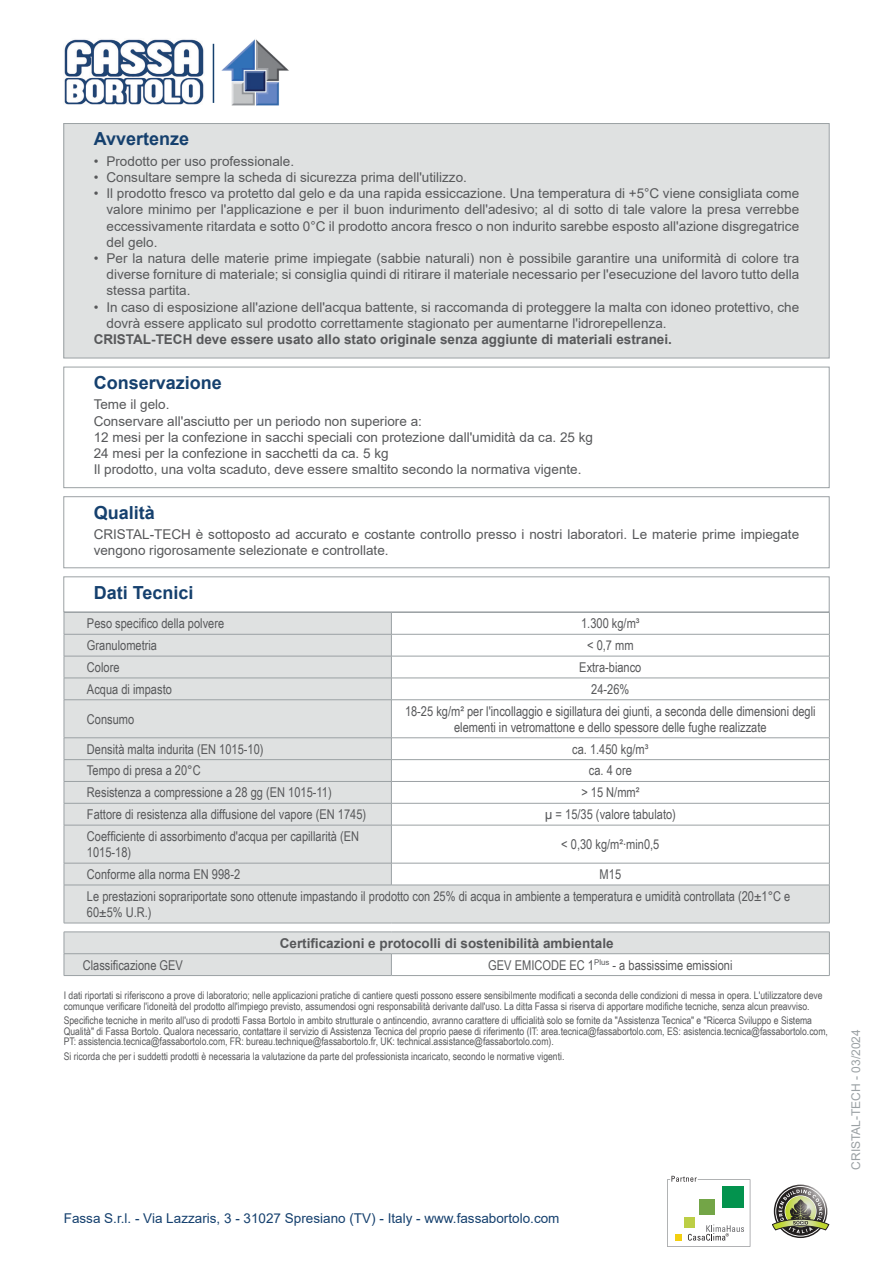
<style>
.page{position:relative;width:893px;height:1263px;background:#fff}
.page>*{position:absolute;margin:0;border:0;box-sizing:border-box;transform-origin:0 0}
.Titolo{font:700 18px "Arial";color:#15406e}
.Qualita{font:13.5px/16.2px "Arial";color:#57585a;text-align:justify}
.normale_sx{font:13.5px/16.2px "Arial Narrow";color:#57585a}
.normale_centrato{font:13.5px/16.2px "Arial Narrow";color:#57585a;text-align:center}
.Conservazione{font:13.5px "Arial";color:#57585a}
.Note{font:700 13.5px "Arial";color:#57585a}
.t1{font:13.5px "Arial";color:#15406e}
.grassetto_centrato{font:700 13.5px "Arial";color:#57585a}
.t2{font:12px "Arial";color:#9ba1a4}
.Disclaimer{font:10.5px/10.5px "Arial Narrow";color:#57585a}
</style>
<div class="page">
<div style="left:64px;top:124px;width:765px;height:234px;background:#dfe1e1"></div>
<div style="left:64px;top:123px;width:765px;height:235px;border:1px solid #9ba1a4"></div>
<div style="left:64px;top:367px;width:765px;height:121px;border:1px solid #9ba1a4"></div>
<div style="left:64px;top:496px;width:765px;height:72px;border:1px solid #9ba1a4"></div>
<div style="left:64px;top:577px;width:765px;height:35px;border:1px solid #9ba1a4"></div>
<svg style="left:65px;top:613px;width:764px;height:310px;fill:#dfe1e1"></svg>
<hr style="left:64px;top:612px;width:327px;height:1px;background:#9ba1a4">
<hr style="left:391px;top:612px;width:439px;height:1px;background:#9ba1a4">
<hr style="left:64px;top:634px;width:327px;height:1px;background:#9ba1a4">
<hr style="left:391px;top:634px;width:439px;height:1px;background:#9ba1a4">
<hr style="left:64px;top:656px;width:327px;height:1px;background:#9ba1a4">
<hr style="left:391px;top:656px;width:439px;height:1px;background:#9ba1a4">
<hr style="left:64px;top:678px;width:327px;height:1px;background:#9ba1a4">
<svg style="left:64px;top:613px;width:1px;height:86px"></svg>
<hr style="left:391px;top:678px;width:439px;height:1px;background:#9ba1a4">
<svg style="left:391px;top:613px;width:1px;height:86px"></svg>
<svg style="left:829px;top:613px;width:1px;height:86px"></svg>
<hr style="left:64px;top:699px;width:327px;height:1px;background:#9ba1a4">
<hr style="left:64px;top:700px;width:1px;height:38px;background:#9ba1a4">
<hr style="left:391px;top:699px;width:439px;height:1px;background:#9ba1a4">
<hr style="left:391px;top:700px;width:1px;height:38px;background:#9ba1a4">
<hr style="left:829px;top:700px;width:1px;height:38px;background:#9ba1a4">
<hr style="left:64px;top:737px;width:327px;height:1px;background:#9ba1a4">
<hr style="left:391px;top:737px;width:439px;height:1px;background:#9ba1a4">
<hr style="left:64px;top:759px;width:327px;height:1px;background:#9ba1a4">
<hr style="left:391px;top:759px;width:439px;height:1px;background:#9ba1a4">
<hr style="left:64px;top:781px;width:327px;height:1px;background:#9ba1a4">
<hr style="left:391px;top:781px;width:439px;height:1px;background:#9ba1a4">
<hr style="left:64px;top:803px;width:327px;height:1px;background:#9ba1a4">
<svg style="left:64px;top:738px;width:1px;height:87px"></svg>
<hr style="left:391px;top:803px;width:439px;height:1px;background:#9ba1a4">
<svg style="left:391px;top:738px;width:1px;height:87px"></svg>
<svg style="left:829px;top:738px;width:1px;height:87px"></svg>
<hr style="left:64px;top:825px;width:327px;height:1px;background:#9ba1a4">
<hr style="left:64px;top:825px;width:1px;height:38px;background:#9ba1a4">
<hr style="left:391px;top:825px;width:439px;height:1px;background:#9ba1a4">
<hr style="left:391px;top:825px;width:1px;height:38px;background:#9ba1a4">
<hr style="left:829px;top:825px;width:1px;height:38px;background:#9ba1a4">
<hr style="left:64px;top:863px;width:327px;height:1px;background:#9ba1a4">
<svg style="left:64px;top:863px;width:1px;height:22px"></svg>
<hr style="left:391px;top:863px;width:439px;height:1px;background:#9ba1a4">
<svg style="left:391px;top:863px;width:1px;height:22px"></svg>
<svg style="left:829px;top:863px;width:1px;height:22px"></svg>
<hr style="left:64px;top:885px;width:327px;height:1px;background:#9ba1a4">
<hr style="left:64px;top:885px;width:1px;height:38px;background:#9ba1a4">
<hr style="left:391px;top:885px;width:439px;height:1px;background:#9ba1a4">
<hr style="left:829px;top:885px;width:1px;height:38px;background:#9ba1a4">
<hr style="left:64px;top:923px;width:327px;height:1px;background:#9ba1a4">
<hr style="left:391px;top:923px;width:439px;height:1px;background:#9ba1a4">
<hr style="left:64px;top:975px;width:327px;height:1px;background:#9ba1a4">
<svg style="left:64px;top:932px;width:766px;height:43px"></svg>
<hr style="left:391px;top:975px;width:439px;height:1px;background:#9ba1a4">
<svg style="left:667px;top:1176px;width:83px;height:71px"></svg>
<svg style="left:772px;top:1186px;width:57px;height:50px"></svg>
<img style="left:64px;top:39px;width:140px;height:66px">
<hr style="left:213px;top:44px;width:1px;height:59px;background:#15406e">
<img style="left:221px;top:39px;width:68px;height:67px">
<p class="Titolo" style="left:94px;top:126px;width:97px">Avvertenze</p>
<p class="Qualita" style="left:94px;top:153px;width:202px">• Prodotto per uso professionale.</p>
<p class="Qualita" style="left:94px;top:169px;width:375px">• Consultare sempre la scheda di sicurezza prima dell'utilizzo.</p>
<p class="Qualita" style="left:106px;top:185px;width:694px;text-indent:-13px">• Il prodotto fresco va protetto dal gelo e da una rapida essiccazione. Una temperatura di +5°C viene consigliata come valore minimo per l'applicazione e per il buon indurimento dell'adesivo; al di sotto di tale valore la presa verrebbe eccessivamente ritardata e sotto 0°C il prodotto ancora fresco o non indurito sarebbe esposto all'azione disgregatrice del gelo.</p>
<p class="Qualita" style="left:106px;top:250px;width:694px;text-indent:-13px">• Per la natura delle materie prime impiegate (sabbie naturali) non è possibile garantire una uniformità di colore tra diverse forniture di materiale; si consiglia quindi di ritirare il materiale necessario per l'esecuzione del lavoro tutto della stessa partita.</p>
<p class="Qualita" style="left:106px;top:299px;width:694px;text-indent:-13px">• In caso di esposizione all'azione dell'acqua battente, si raccomanda di proteggere la malta con idoneo protettivo, che dovrà essere applicato sul prodotto correttamente stagionato per aumentarne l'idrorepellenza.</p>
<p class="Note" style="left:94px;top:330px;width:580px">CRISTAL-TECH deve essere usato allo stato originale senza aggiunte di materiali estranei.</p>
<p class="Titolo" style="left:94px;top:370px;width:130px">Conservazione</p>
<p class="Conservazione" style="left:94px;top:395px;width:77px">Teme il gelo.</p>
<p class="Conservazione" style="left:94px;top:411px;width:330px">Conservare all'asciutto per un periodo non superiore a:</p>
<p class="Conservazione" style="left:94px;top:428px;width:501px">12 mesi per la confezione in sacchi speciali con protezione dall'umidità da ca. 25 kg</p>
<p class="Conservazione" style="left:94px;top:444px;width:296px">24 mesi per la confezione in sacchetti da ca. 5 kg</p>
<p class="Conservazione" style="left:94px;top:460px;width:489px">Il prodotto, una volta scaduto, deve essere smaltito secondo la normativa vigente.</p>
<p class="Titolo" style="left:94px;top:499px;width:63px">Qualità</p>
<p class="Qualita" style="left:94px;top:526px;width:707px">CRISTAL-TECH è sottoposto ad accurato e costante controllo presso i nostri laboratori. Le materie prime impiegate vengono rigorosamente selezionate e controllate.</p>
<p class="Titolo" style="left:94px;top:580px;width:101px">Dati Tecnici</p>
<p class="normale_sx" style="left:87px;top:615px;width:139px">Peso specifico della polvere</p>
<p class="normale_centrato" style="left:581px;top:615px;width:60px">1.300 kg/m³</p>
<p class="normale_sx" style="left:87px;top:637px;width:72px">Granulometria</p>
<p class="normale_centrato" style="left:587px;top:637px;width:48px">&lt; 0,7 mm</p>
<p class="normale_sx" style="left:87px;top:658px;width:34px">Colore</p>
<p class="normale_centrato" style="left:579px;top:658px;width:64px">Extra-bianco</p>
<p class="normale_sx" style="left:87px;top:680px;width:86px">Acqua di impasto</p>
<p class="normale_centrato" style="left:591px;top:680px;width:40px">24-26%</p>
<p class="normale_sx" style="left:87px;top:710px;width:49px">Consumo</p>
<p class="normale_centrato" style="left:405px;top:702px;width:412px">18-25 kg/m² per l'incollaggio e sigillatura dei giunti, a seconda delle dimensioni degli elementi in vetromattone e dello spessore delle fughe realizzate</p>
<p class="normale_sx" style="left:87px;top:740px;width:178px">Densità malta indurita (EN 1015-10)</p>
<p class="normale_centrato" style="left:572px;top:740px;width:78px">ca. 1.450 kg/m³</p>
<p class="normale_sx" style="left:87px;top:762px;width:115px">Tempo di presa a 20°C</p>
<p class="normale_centrato" style="left:589px;top:762px;width:45px">ca. 4 ore</p>
<p class="normale_sx" style="left:87px;top:784px;width:246px">Resistenza a compressione a 28 gg (EN 1015-11)</p>
<p class="normale_centrato" style="left:581px;top:784px;width:60px">&gt; 15 N/mm²</p>
<p class="normale_sx" style="left:87px;top:806px;width:281px">Fattore di resistenza alla diffusione del vapore (EN 1745)</p>
<p class="normale_centrato" style="left:545px;top:806px;width:133px">µ = 15/35 (valore tabulato)</p>
<p class="normale_sx" style="left:87px;top:827px;width:274px">Coefficiente di assorbimento d'acqua per capillarità (EN<br>1015-18)</p>
<p class="normale_centrato" style="left:561px;top:836px;width:100px">&lt; 0,30 kg/m²∙min0,5</p>
<p class="normale_sx" style="left:87px;top:866px;width:155px">Conforme alla norma EN 998-2</p>
<p class="normale_centrato" style="left:600px;top:866px;width:23px">M15</p>
<p class="normale_sx" style="left:87px;top:887px;width:705px">Le prestazioni soprariportate sono ottenute impastando il prodotto con 25% di acqua in ambiente a temperatura e umidità controllata (20±1°C e<br>60±5% U.R.)</p>
<p class="grassetto_centrato" style="left:280px;top:933px;width:335px">Certificazioni e protocolli di sostenibilità ambientale</p>
<p class="normale_sx" style="left:83px;top:956px;width:102px">Classificazione GEV</p>
<p class="normale_centrato" style="left:488px;top:956px;width:246px">GEV EMICODE EC 1<sup>Plus</sup> - a bassissime emissioni</p>
<p class="Disclaimer" style="left:64px;top:990px;width:760px">I dati riportati si riferiscono a prove di laboratorio; nelle applicazioni pratiche di cantiere questi possono essere sensibilmente modificati a seconda delle condizioni di messa in opera. L'utilizzatore deve comunque verificare l'idoneità del prodotto all'impiego previsto, assumendosi ogni responsabilità derivante dall'uso. La ditta Fassa si riserva di apportare modifiche tecniche, senza alcun preavviso.</p>
<p class="Disclaimer" style="left:64px;top:1015px;width:766px">Specifiche tecniche in merito all'uso di prodotti Fassa Bortolo in ambito strutturale o antincendio, avranno carattere di ufficialità solo se fornite da "Assistenza Tecnica" e "Ricerca Sviluppo e Sistema<br>Qualità" di Fassa Bortolo. Qualora necessario, contattare il servizio di Assistenza Tecnica del proprio paese di riferimento (IT: area.tecnica@fassabortolo.com, ES: asistencia.tecnica@fassabortolo.com,<br>PT: assistencia.tecnica@fassabortolo.com, FR: bureau.technique@fassabortolo.fr, UK: technical.assistance@fassabortolo.com).</p>
<p class="Disclaimer" style="left:64px;top:1051px;width:502px">Si ricorda che per i suddetti prodotti è necessaria la valutazione da parte del professionista incaricato, secondo le normative vigenti.</p>
<p class="t1" style="left:64px;top:1208px;width:497px">Fassa S.r.l. - Via Lazzaris, 3 - 31027 Spresiano (TV) - Italy - www.fassabortolo.com</p>
<p class="t2" style="left:848px;top:1170px;width:142px;rotate:-90deg">CRISTAL-TECH - 03/2024</p>
</div>
